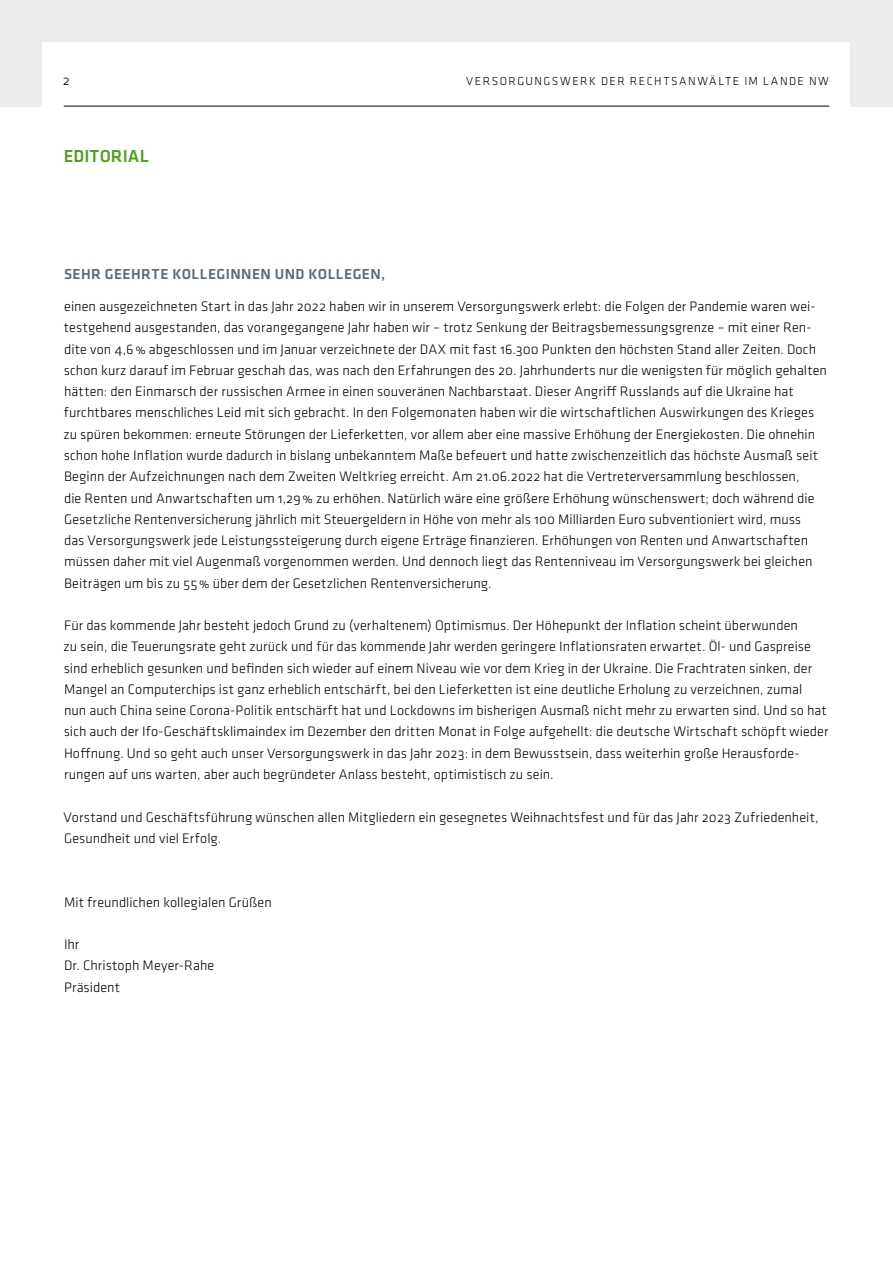
<style>
.page{position:relative;width:893px;height:1263px;background:#fff}
.page>*{position:absolute;margin:0;border:0;box-sizing:border-box;transform-origin:0 0}
.t1{font:500 18px "Klavika";letter-spacing:.005em;color:#50a321}
.t2{font:500 15px "Klavika";letter-spacing:.03em;color:#596975}
.t3{font:300 14.25px/21.3px "Klavika";letter-spacing:.005em;color:#000}
.t4{font:300 12px "Klavika";letter-spacing:.12em;color:#000}
</style>
<div class="page">
<div style="left:0;top:0;width:893px;height:106px;background:#ebecee"></div>
<div style="left:43px;top:43px;width:807px;height:85px;background:#fff"></div>
<hr style="left:64px;top:106px;width:765px;height:1px;background:#000">
<p class="t3" style="left:63px;top:70px;width:9px">2</p>
<p class="t4" style="left:466px;top:74px;width:364px">VERSORGUNGSWERK DER RECHTSANWÄLTE IM LANDE NW</p>
<p class="t1" style="left:64px;top:144px;width:86px">EDITORIAL</p>
<p class="t2" style="left:64px;top:264px;width:323px">SEHR GEEHRTE KOLLEGINNEN UND KOLLEGEN,</p>
<p class="t3" style="left:63px;top:296px;width:765px">einen ausgezeichneten Start in das Jahr 2022 haben wir in unserem Versorgungswerk erlebt: die Folgen der Pandemie waren wei&shy;testgehend ausgestanden, das vorangegangene Jahr haben wir – trotz Senkung der Beitragsbemessungsgrenze – mit einer Ren&shy;dite von 4,6% abgeschlossen und im Januar verzeichnete der DAX mit fast 16.300 Punkten den höchsten Stand aller Zeiten. Doch schon kurz darauf im Februar geschah das, was nach den Erfahrungen des 20. Jahrhunderts nur die wenigsten für möglich gehalten hätten: den Einmarsch der russischen Armee in einen souveränen Nachbarstaat. Dieser Angriff Russlands auf die Ukraine hat furchtbares menschliches Leid mit sich gebracht. In den Folgemonaten haben wir die wirtschaftlichen Auswirkungen des Krieges zu spüren bekommen: erneute Störungen der Lieferketten, vor allem aber eine massive Erhöhung der Energiekosten. Die ohnehin schon hohe Inflation wurde dadurch in bislang unbekanntem Maße befeuert und hatte zwischenzeitlich das höchste Ausmaß seit Beginn der Aufzeichnungen nach dem Zweiten Weltkrieg erreicht. Am 21.06.2022 hat die Vertreterversammlung beschlossen,<br>die Renten und Anwartschaften um 1,29% zu erhöhen. Natürlich wäre eine größere Erhöhung wünschenswert; doch während die Gesetzliche Rentenversicherung jährlich mit Steuergeldern in Höhe von mehr als 100 Milliarden Euro subventioniert wird, muss<br>das Versorgungswerk jede Leistungssteigerung durch eigene Erträge finanzieren. Erhöhungen von Renten und Anwartschaften müssen daher mit viel Augenmaß vorgenommen werden. Und dennoch liegt das Rentenniveau im Versorgungswerk bei gleichen Beiträgen um bis zu 55% über dem der Gesetzlichen Rentenversicherung.</p>
<p class="t3" style="left:63px;top:615px;width:767px">Für das kommende Jahr besteht jedoch Grund zu (verhaltenem) Optimismus. Der Höhepunkt der Inflation scheint überwunden<br>zu sein, die Teuerungsrate geht zurück und für das kommende Jahr werden geringere Inflationsraten erwartet. Öl- und Gaspreise sind erheblich gesunken und befinden sich wieder auf einem Niveau wie vor dem Krieg in der Ukraine. Die Frachtraten sinken, der Mangel an Computerchips ist ganz erheblich entschärft, bei den Lieferketten ist eine deutliche Erholung zu verzeichnen, zumal<br>nun auch China seine Corona-Politik entschärft hat und Lockdowns im bisherigen Ausmaß nicht mehr zu erwarten sind. Und so hat sich auch der Ifo-Geschäftsklimaindex im Dezember den dritten Monat in Folge aufgehellt: die deutsche Wirtschaft schöpft wieder Hoffnung. Und so geht auch unser Versorgungswerk in das Jahr 2023: in dem Bewusstsein, dass weiterhin große Herausforde&shy;rungen auf uns warten, aber auch begründeter Anlass besteht, optimistisch zu sein.</p>
<p class="t3" style="left:64px;top:806px;width:756px">Vorstand und Geschäftsführung wünschen allen Mitgliedern ein gesegnetes Weihnachtsfest und für das Jahr 2023 Zufriedenheit,<br>Gesundheit und viel Erfolg.</p>
<p class="t3" style="left:64px;top:891px;width:209px">Mit freundlichen kollegialen Grüßen</p>
<p class="t3" style="left:64px;top:933px;width:152px">Ihr<br>Dr. Christoph Meyer-Rahe<br>Präsident</p>
</div>
